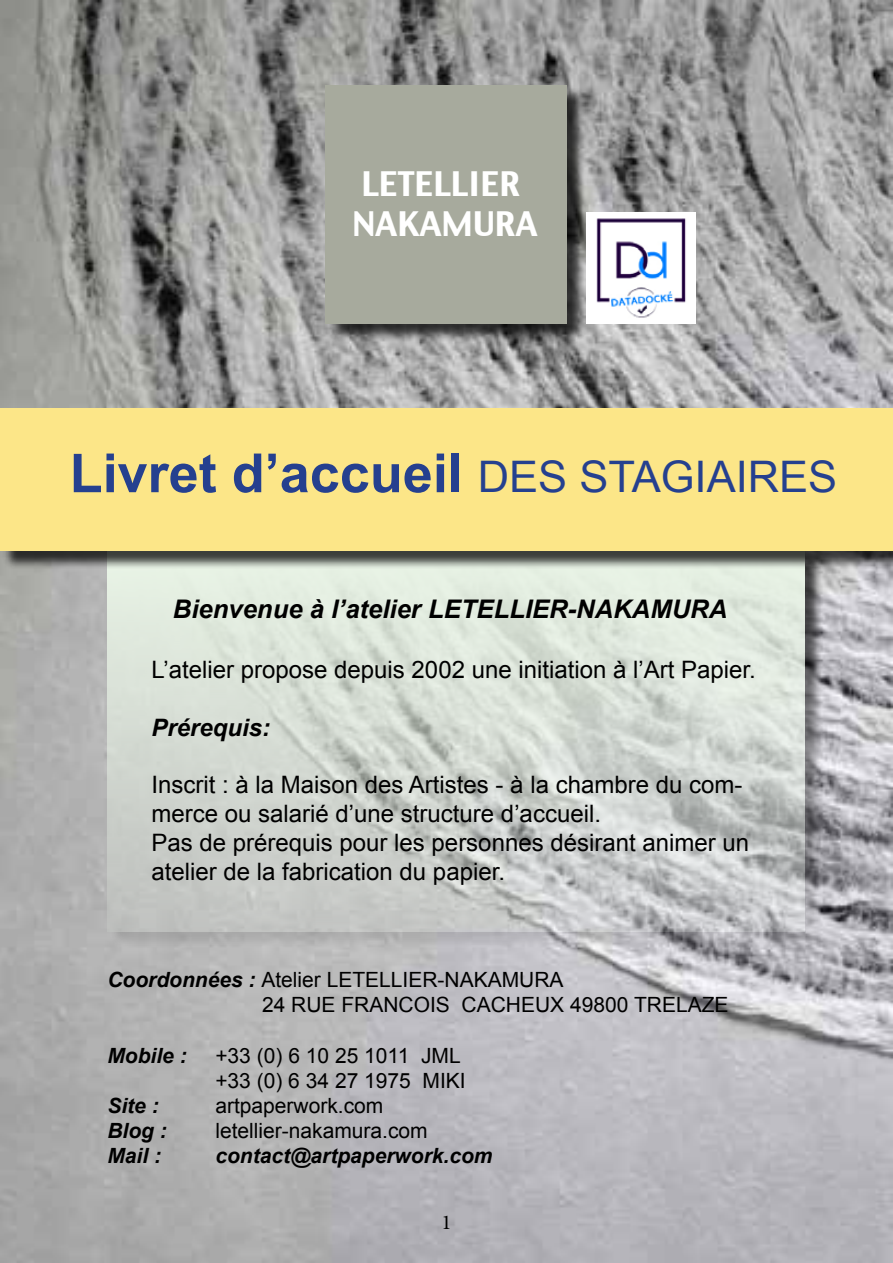
<style>
.page{position:relative;width:893px;height:1263px;background:#fff}
.page>*{position:absolute;margin:0;border:0;box-sizing:border-box;transform-origin:0 0}
.t1{font:700 54px "Arial";color:#25408f}
.t2{font:33px/39.6px "Charcoal CY";color:#fff}
.t3{font:italic 700 25.65px "Arial";color:#000}
.t4{font:24px/28.8px "Arial";color:#000}
.t5{font:italic 700 24px "Arial";color:#000}
.t6{font:21px/25.2px "Arial";color:#000}
.t7{font:italic 700 21px "Arial";color:#000}
.t8{font:21px "Minion Pro";color:#000}
.s1{font-weight:400;font-size:43.5px}
.s2{font-weight:700;font-style:italic}
</style>
<div class="page">
<img style="left:0;top:0;width:893px;height:1263px">
<div style="left:328px;top:87px;width:258px;height:255px;background:#000;opacity:.75"></div>
<div style="left:326px;top:85px;width:241px;height:238px;background:#a7aa9d"></div>
<div style="left:110px;top:553px;width:714px;height:397px;background:#000;opacity:.75"></div>
<svg style="left:107px;top:569px;width:698px;height:362px"></svg>
<div style="left:2px;top:410px;width:891px;height:159px;background:#000;opacity:.75"></div>
<div style="left:0;top:408px;width:893px;height:143px;background:#fce688"></div>
<img style="left:587px;top:213px;width:108px;height:110px">
<h2 class="t2" style="left:352px;top:163px;width:187px">LETELLIER<br>NAKAMURA</h2>
<h1 class="t1" style="left:70px;top:437px;width:769px">Livret d’accueil <span class="s1">DES STAGIAIRES</span></h1>
<p class="t3" style="left:173px;top:592px;width:556px">Bienvenue à l’atelier LETELLIER-NAKAMURA</p>
<p class="t4" style="left:151px;top:655px;width:606px">L’atelier propose depuis 2002 une initiation à l’Art Papier.</p>
<p class="t5" style="left:151px;top:711px;width:120px">Prérequis:</p>
<p class="t4" style="left:151px;top:771px;width:599px">Inscrit : à la Maison des Artistes - à la chambre du com&shy;merce ou salarié d’une structure d’accueil.<br>Pas de prérequis pour les personnes désirant animer un atelier de la fabrication du papier.</p>
<p class="t6" style="left:262px;top:967px;width:468px;text-indent:-155px"><span class="s2">Coordonnées :</span> Atelier LETELLIER-NAKAMURA<br>24 RUE FRANCOIS CACHEUX 49800 TRELAZE</p>
<p class="t7" style="left:107px;top:1041px;width:81px">Mobile :</p>
<p class="t6" style="left:215px;top:1043px;width:252px">+33 (0) 6 10 25 1011 JML +33 (0) 6 34 27 1975 MIKI</p>
<p class="t7" style="left:107px;top:1091px;width:53px">Site :</p>
<p class="t6" style="left:215px;top:1093px;width:170px">artpaperwork.com</p>
<p class="t7" style="left:107px;top:1117px;width:61px">Blog :</p>
<p class="t6" style="left:215px;top:1118px;width:214px">letellier-nakamura.com</p>
<p class="t7" style="left:107px;top:1142px;width:55px">Mail :</p>
<p class="t7" style="left:215px;top:1142px;width:279px">contact@artpaperwork.com</p>
<p class="t8" style="left:441px;top:1208px;width:12px">1</p>
</div>
